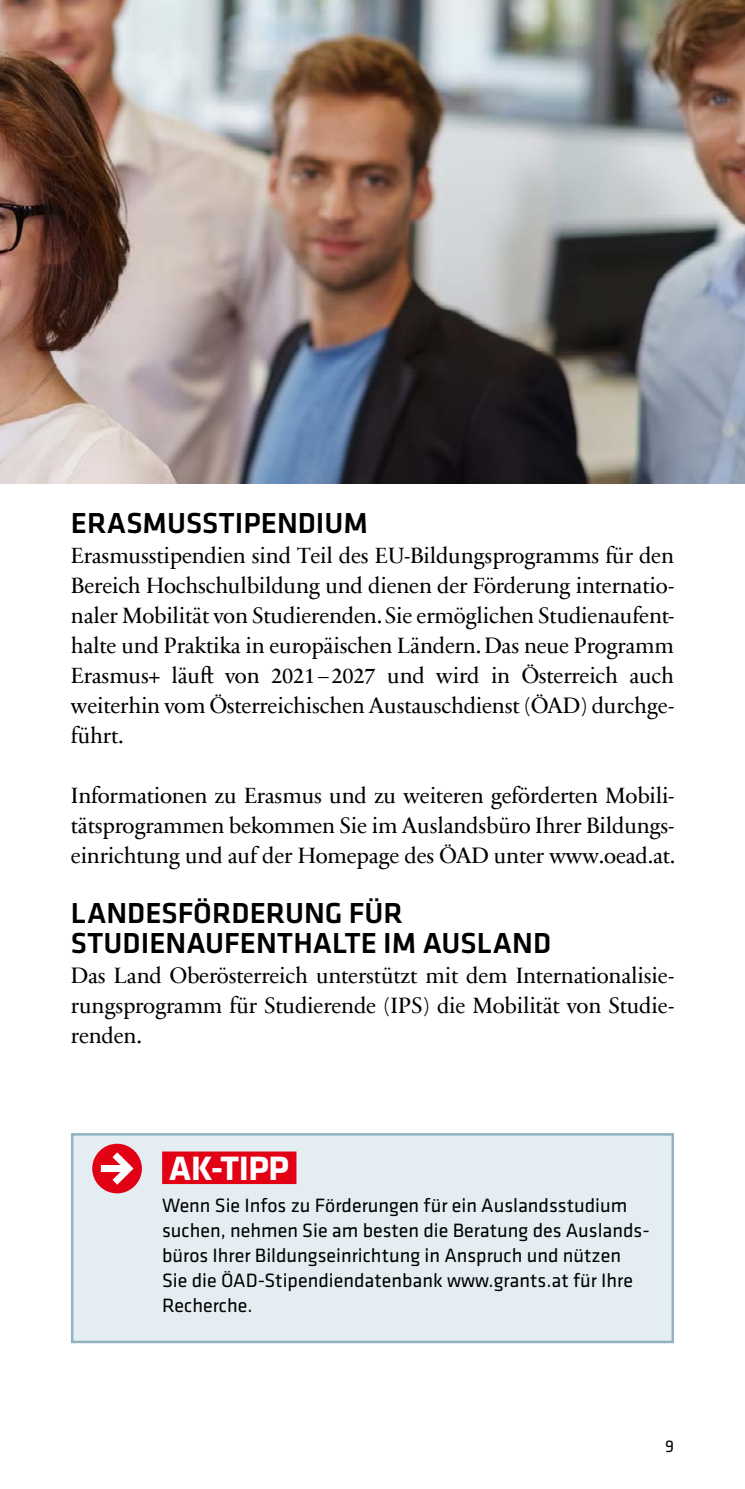
<style>
.page{position:relative;width:745px;height:1489px;background:#fff}
.page>*{position:absolute;margin:0;border:0;box-sizing:border-box;transform-origin:0 0}
.t1{font:700 35px "Klavika Basic";letter-spacing:-.005em;color:#fff}
.t2{font:500 30px/30px "Klavika Basic";color:#000}
.t3{font:22.5px/30px "Sabon Next Com";letter-spacing:-.01em;color:#000;text-align:justify}
.t4{font:20px/25px "Klavika Basic";color:#000}
.t5{font:17.5px "Klavika Basic";color:#000}
.s1{font-weight:700}
</style>
<div class="page">
<img style="left:0;top:0;width:744px;height:483px">
<div style="left:72px;top:1134px;width:600px;height:207px;background:#e4edf1"></div>
<div style="left:162px;top:1151px;width:134px;height:32px;background:#e20015"></div>
<div style="left:71px;top:1132px;width:602px;height:210px;border:2px solid #91b2c1"></div>
<div style="left:92px;top:1143px;width:50px;height:50px;background:#e20015;border-radius:50%"></div>
<svg style="left:101px;top:1152px;width:32px;height:32px"></svg>
<h2 class="t2" style="left:71px;top:507px;width:298px">ERASMUSSTIPENDIUM</h2>
<p class="t3" style="left:71px;top:539px;width:604px">Erasmusstipendien sind Teil des EU-Bildungsprogramms für den Bereich Hochschulbildung und dienen der Förderung internatio&shy;naler Mobilität von Studierenden. Sie ermöglichen Studienaufent&shy;halte und Praktika in europäischen Ländern. Das neue Programm Erasmus<span class="s1">+</span> läuft von 2021–2027 und wird in Österreich auch weiterhin vom Österreichischen Austauschdienst (ÖAD) durchge&shy;führt.</p>
<p class="t3" style="left:71px;top:779px;width:605px">Informationen zu Erasmus und zu weiteren geförderten Mobili&shy;tätsprogrammen bekommen Sie im Auslandsbüro Ihrer Bildungs&shy;einrichtung und auf der Homepage des ÖAD unter www.oead.at.</p>
<h2 class="t2" style="left:71px;top:897px;width:481px">LANDESFÖRDERUNG FÜR<br>STUDIENAUFENTHALTE IM AUSLAND</h2>
<p class="t3" style="left:71px;top:959px;width:604px">Das Land Oberösterreich unterstützt mit dem Internationalisie&shy;rungsprogramm für Studierende (IPS) die Mobilität von Studie&shy;renden.</p>
<h1 class="t1" style="left:169px;top:1142px;width:121px">AK-TIPP</h1>
<p class="t4" style="left:162px;top:1191px;width:489px">Wenn Sie Infos zu Förderungen für ein Auslandsstudium suchen, nehmen Sie am besten die Beratung des Auslands&shy;büros Ihrer Bildungseinrichtung in Anspruch und nützen Sie die ÖAD-Stipendiendatenbank www.grants.at für Ihre Recherche.</p>
<p class="t5" style="left:664px;top:1434px;width:10px">9</p>
</div>
